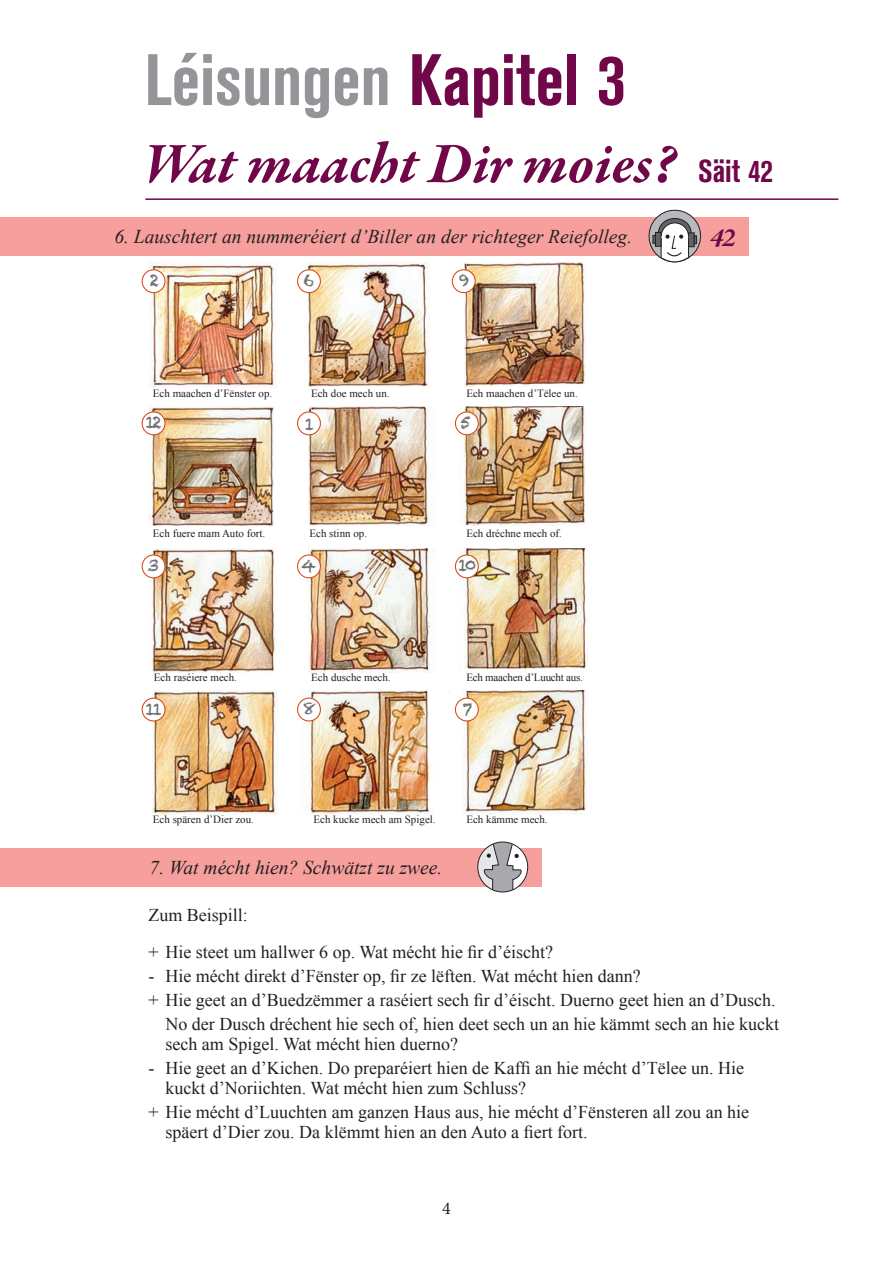
<style>
.page{position:relative;width:893px;height:1263px;background:#fff}
.page>*{position:absolute;margin:0;border:0;box-sizing:border-box;transform-origin:0 0}
.t1{font:700 condensed 72px "Akzidenz Grotesk BE";color:#939598}
.t2{font:italic 700 58.5px "Garamond Premr Pro";color:#700748}
.t3{font:italic 700 27px "Garamond Premr Pro";color:#700748}
.t4{font:italic 19.5px "Times New Roman";color:#231f20}
.t5{font:18px/19.8px "Times New Roman";color:#231f20}
.t6{font:18px "Minion Pro";color:#231f20}
.t7{font:16.5px "Chalkduster";color:#6c6d70}
.t8{font:10.95px "Times New Roman";color:#231f20}
.t9{font:10.95px "Times New Roman";letter-spacing:-.02em;color:#231f20}
.s1{color:#700748}
.s2{font-family:"Akzidenz Grotesk BE";font-style:normal;font-stretch:condensed;font-size:31.5px}
</style>
<div class="page">
<img style="left:150px;top:262px;width:126px;height:126px">
<img style="left:153px;top:690px;width:435px;height:125px">
<img style="left:148px;top:549px;width:438px;height:124px">
<img style="left:148px;top:406px;width:437px;height:120px">
<img style="left:305px;top:263px;width:281px;height:124px">
<div style="left:0;top:217px;width:748px;height:38px;background:#f69f9c"></div>
<svg style="left:648px;top:209px;width:53px;height:54px"></svg>
<div style="left:142px;top:270px;width:23px;height:23px;background:#fff;border-radius:50%"></div>
<div style="left:142px;top:269px;width:24px;height:24px;border:1px solid #d24a1b;border-radius:50%"></div>
<div style="left:298px;top:270px;width:22px;height:23px;background:#fff;border-radius:50%"></div>
<div style="left:297px;top:269px;width:24px;height:24px;border:1px solid #d24a1b;border-radius:50%"></div>
<div style="left:452px;top:270px;width:23px;height:23px;background:#fff;border-radius:50%"></div>
<div style="left:452px;top:269px;width:24px;height:24px;border:1px solid #d24a1b;border-radius:50%"></div>
<div style="left:142px;top:412px;width:23px;height:23px;background:#fff;border-radius:50%"></div>
<div style="left:142px;top:411px;width:24px;height:24px;border:1px solid #d24a1b;border-radius:50%"></div>
<div style="left:298px;top:412px;width:22px;height:23px;background:#fff;border-radius:50%"></div>
<div style="left:297px;top:411px;width:24px;height:24px;border:1px solid #d24a1b;border-radius:50%"></div>
<div style="left:455px;top:412px;width:23px;height:23px;background:#fff;border-radius:50%"></div>
<div style="left:455px;top:411px;width:24px;height:24px;border:1px solid #d24a1b;border-radius:50%"></div>
<div style="left:455px;top:555px;width:23px;height:23px;background:#fff;border-radius:50%"></div>
<div style="left:455px;top:554px;width:24px;height:24px;border:1px solid #d24a1b;border-radius:50%"></div>
<div style="left:455px;top:698px;width:23px;height:23px;background:#fff;border-radius:50%"></div>
<div style="left:455px;top:698px;width:24px;height:23px;border:1px solid #d24a1b;border-radius:50%"></div>
<div style="left:142px;top:555px;width:23px;height:23px;background:#fff;border-radius:50%"></div>
<div style="left:142px;top:554px;width:24px;height:24px;border:1px solid #d24a1b;border-radius:50%"></div>
<div style="left:142px;top:698px;width:23px;height:23px;background:#fff;border-radius:50%"></div>
<div style="left:142px;top:698px;width:24px;height:23px;border:1px solid #d24a1b;border-radius:50%"></div>
<div style="left:298px;top:555px;width:22px;height:23px;background:#fff;border-radius:50%"></div>
<div style="left:297px;top:554px;width:24px;height:24px;border:1px solid #d24a1b;border-radius:50%"></div>
<div style="left:298px;top:698px;width:22px;height:23px;background:#fff;border-radius:50%"></div>
<div style="left:297px;top:698px;width:24px;height:23px;border:1px solid #d24a1b;border-radius:50%"></div>
<hr style="left:145px;top:198px;width:693px;height:2px;background:#700748">
<div style="left:0;top:848px;width:542px;height:38px;background:#f69f9c"></div>
<svg style="left:477px;top:841px;width:51px;height:52px"></svg>
<h1 class="t1" style="left:145px;top:39px;width:482px">Léisungen <span class="s1">Kapitel 3</span></h1>
<h2 class="t2" style="left:144px;top:128px;width:631px">Wat maacht Dir moies? <span class="s2">Säit 42</span></h2>
<p class="t4" style="left:114px;top:223px;width:519px">6. Lauschtert an nummeréiert d’Biller an der richteger Reiefolleg.</p>
<p class="t7" style="left:150px;top:271px;width:11px">2</p>
<p class="t7" style="left:303px;top:271px;width:13px">6</p>
<p class="t7" style="left:459px;top:271px;width:11px">9</p>
<p class="t8" style="left:153px;top:386px;width:121px">Ech maachen d’Fënster op.</p>
<p class="t8" style="left:311px;top:386px;width:80px">Ech doe mech un.</p>
<p class="t8" style="left:466px;top:386px;width:113px">Ech maachen d’Tëlee un.</p>
<p class="t7" style="left:145px;top:413px;width:18px">12</p>
<p class="t7" style="left:460px;top:413px;width:12px">5</p>
<p class="t7" style="left:305px;top:414px;width:11px">1</p>
<p class="t8" style="left:153px;top:526px;width:114px">Ech fuere mam Auto fort.</p>
<p class="t8" style="left:309px;top:526px;width:59px">Ech stinn op.</p>
<p class="t8" style="left:466px;top:526px;width:97px">Ech dréchne mech of.</p>
<p class="t7" style="left:148px;top:556px;width:13px">3</p>
<p class="t7" style="left:301px;top:556px;width:17px">4</p>
<p class="t7" style="left:458px;top:556px;width:20px">10</p>
<p class="t8" style="left:154px;top:670px;width:85px">Ech raséiere mech.</p>
<p class="t8" style="left:311px;top:670px;width:81px">Ech dusche mech.</p>
<p class="t9" style="left:466px;top:670px;width:118px">Ech maachen d’Luucht aus.</p>
<p class="t7" style="left:145px;top:699px;width:19px">11</p>
<p class="t7" style="left:303px;top:699px;width:15px">8</p>
<p class="t7" style="left:462px;top:699px;width:11px">7</p>
<p class="t8" style="left:153px;top:812px;width:103px">Ech spären d’Dier zou.</p>
<p class="t8" style="left:314px;top:812px;width:124px">Ech kucke mech am Spigel.</p>
<p class="t8" style="left:466px;top:812px;width:83px">Ech kämme mech.</p>
<h3 class="t3" style="left:710px;top:221px;width:27px">42</h3>
<p class="t4" style="left:150px;top:854px;width:294px">7. Wat mécht hien? Schwätzt zu zwee.</p>
<p class="t5" style="left:148px;top:897px;width:406px;line-height:36.8px">Zum Beispill:<br>+ Hie steet um hallwer 6 op. Wat mécht hie fir d’éischt?</p>
<p class="t5" style="left:148px;top:966px;width:494px">- Hie mécht direkt d’Fënster op, fir ze lëften. Wat mécht hien dann?</p>
<p class="t5" style="left:148px;top:990px;width:629px">+ Hie geet an d’Buedzëmmer a raséiert sech fir d’éischt. Duerno geet hien an d’Dusch.</p>
<p class="t5" style="left:165px;top:1014px;width:615px">No der Dusch dréchent hie sech of, hien deet sech un an hie kämmt sech an hie kuckt</p>
<p class="t5" style="left:165px;top:1034px;width:294px">sech am Spigel. Wat mécht hien duerno?</p>
<p class="t5" style="left:165px;top:1058px;width:580px;text-indent:-17px">- Hie geet an d’Kichen. Do preparéiert hien de Kaffi an hie mécht d’Tëlee un. Hie kuckt d’Noriichten. Wat mécht hien zum Schluss?</p>
<p class="t5" style="left:165px;top:1102px;width:585px;text-indent:-17px">+ Hie mécht d’Luuchten am ganzen Haus aus, hie mécht d’Fënsteren all zou an hie späert d’Dier zou. Da klëmmt hien an den Auto a fiert fort.</p>
<p class="t6" style="left:442px;top:1196px;width:10px">4</p>
</div>
